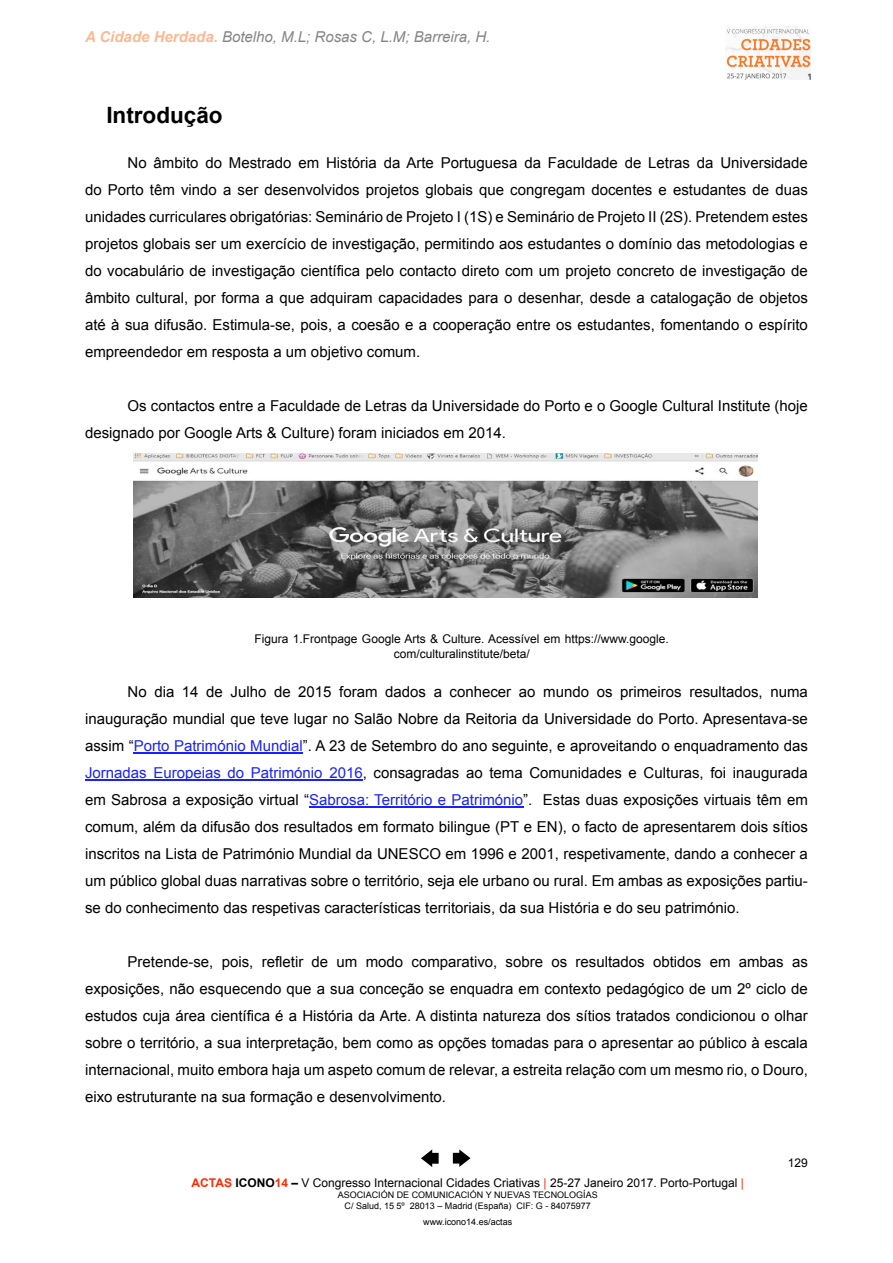
<style>
.page{position:relative;width:893px;height:1263px;background:#fff}
.page>*{position:absolute;margin:0;border:0;box-sizing:border-box;transform-origin:0 0}
.t1{font:700 22.5px "Arial";color:#000}
.t2{font:15px/27px "Arial";color:#000;text-align:justify}
.t3{font:italic 15px "Arial";color:#868686}
.t4{font:12px/15px "Arial";color:#000;text-align:center}
.t5{font:9px/10.8px "Arial";color:#000;text-align:center}
.s1{font-weight:700;color:#fab992}
.s2{color:#1922fb}
.s3{font-weight:700;color:#ff2b06}
.s4{font-weight:700}
.s5{color:#ff2b06}
</style>
<div class="page">
<img style="left:725px;top:27px;width:86px;height:53px">
<hr style="left:134px;top:752px;width:169px;height:1px;background:#1922fb">
<hr style="left:85px;top:779px;width:278px;height:1px;background:#1922fb">
<hr style="left:309px;top:806px;width:214px;height:1px;background:#1922fb">
<img style="left:134px;top:454px;width:624px;height:144px">
<svg style="left:421px;top:1149px;width:18px;height:18px"></svg>
<svg style="left:453px;top:1149px;width:17px;height:18px"></svg>
<p class="t3" style="left:85px;top:27px;width:407px"><span class="s1">A Cidade Herdada.</span> Botelho, M.L; Rosas C, L.M; Barreira, H.</p>
<h1 class="t1" style="left:106px;top:100px;width:118px">Introdução</h1>
<p class="t2" style="left:85px;top:149px;width:724px;text-indent:43px">No âmbito do Mestrado em História da Arte Portuguesa da Faculdade de Letras da Universidade do Porto têm vindo a ser desenvolvidos projetos globais que congregam docentes e estudantes de duas unidades curriculares obrigatórias: Seminário de Projeto I (1S) e Seminário de Projeto II (2S). Pretendem estes projetos globais ser um exercício de investigação, permitindo aos estudantes o domínio das metodologias e do vocabulário de investigação científica pelo contacto direto com um projeto concreto de investigação de âmbito cultural, por forma a que adquiram capacidades para o desenhar, desde a catalogação de objetos até à sua difusão. Estimula-se, pois, a coesão e a cooperação entre os estudantes, fomentando o espírito empreendedor em resposta a um objetivo comum.</p>
<p class="t2" style="left:85px;top:392px;width:724px;text-indent:43px">Os contactos entre a Faculdade de Letras da Universidade do Porto e o Google Cultural Institute (hoje designado por Google Arts &amp; Culture) foram iniciados em 2014.</p>
<p class="t4" style="left:255px;top:631px;width:416px">Figura 1.Frontpage Google Arts &amp; Culture. Acessível em https://www.google. com/culturalinstitute/beta/</p>
<p class="t2" style="left:85px;top:679px;width:724px;text-indent:43px">No dia 14 de Julho de 2015 foram dados a conhecer ao mundo os primeiros resultados, numa inauguração mundial que teve lugar no Salão Nobre da Reitoria da Universidade do Porto. Apresentava-se assim “<span class="s2">Porto Património Mundial</span>”. A 23 de Setembro do ano seguinte, e aproveitando o enquadramento das <span class="s2">Jornadas Europeias do Património 2016</span>, consagradas ao tema Comunidades e Culturas, foi inaugurada em Sabrosa a exposição virtual “<span class="s2">Sabrosa: Território e Património</span>”. Estas duas exposições virtuais têm em comum, além da difusão dos resultados em formato bilingue (PT e EN), o facto de apresentarem dois sítios inscritos na Lista de Património Mundial da UNESCO em 1996 e 2001, respetivamente, dando a conhecer a um público global duas narrativas sobre o território, seja ele urbano ou rural. Em ambas as exposições partiu&shy;se do conhecimento das respetivas características territoriais, da sua História e do seu património.</p>
<p class="t2" style="left:85px;top:949px;width:724px;text-indent:43px">Pretende-se, pois, refletir de um modo comparativo, sobre os resultados obtidos em ambas as exposições, não esquecendo que a sua conceção se enquadra em contexto pedagógico de um 2º ciclo de estudos cuja área científica é a História da Arte. A distinta natureza dos sítios tratados condicionou o olhar sobre o território, a sua interpretação, bem como as opções tomadas para o apresentar ao público à escala internacional, muito embora haja um aspeto comum de relevar, a estreita relação com um mesmo rio, o Douro, eixo estruturante na sua formação e desenvolvimento.</p>
<p class="t4" style="left:192px;top:1175px;width:554px"><span class="s3">ACTAS</span> <span class="s4">ICONO</span><span class="s3">14</span> <span class="s4">–</span> V Congresso Internacional Cidades Criativas <span class="s5">|</span> 25-27 Janeiro 2017. Porto-Portugal <span class="s5">|</span></p>
<p class="t5" style="left:338px;top:1189px;width:261px">ASOCIACIÓN DE COMUNICACIÓN Y NUEVAS TECNOLOGÍAS<br>C/ Salud, 15 5º 28013 – Madrid (España) CIF: G - 84075977</p>
<p class="t5" style="left:423px;top:1216px;width:91px">www.icono14.es/actas</p>
<p class="t4" style="left:788px;top:1155px;width:22px">129</p>
</div>
